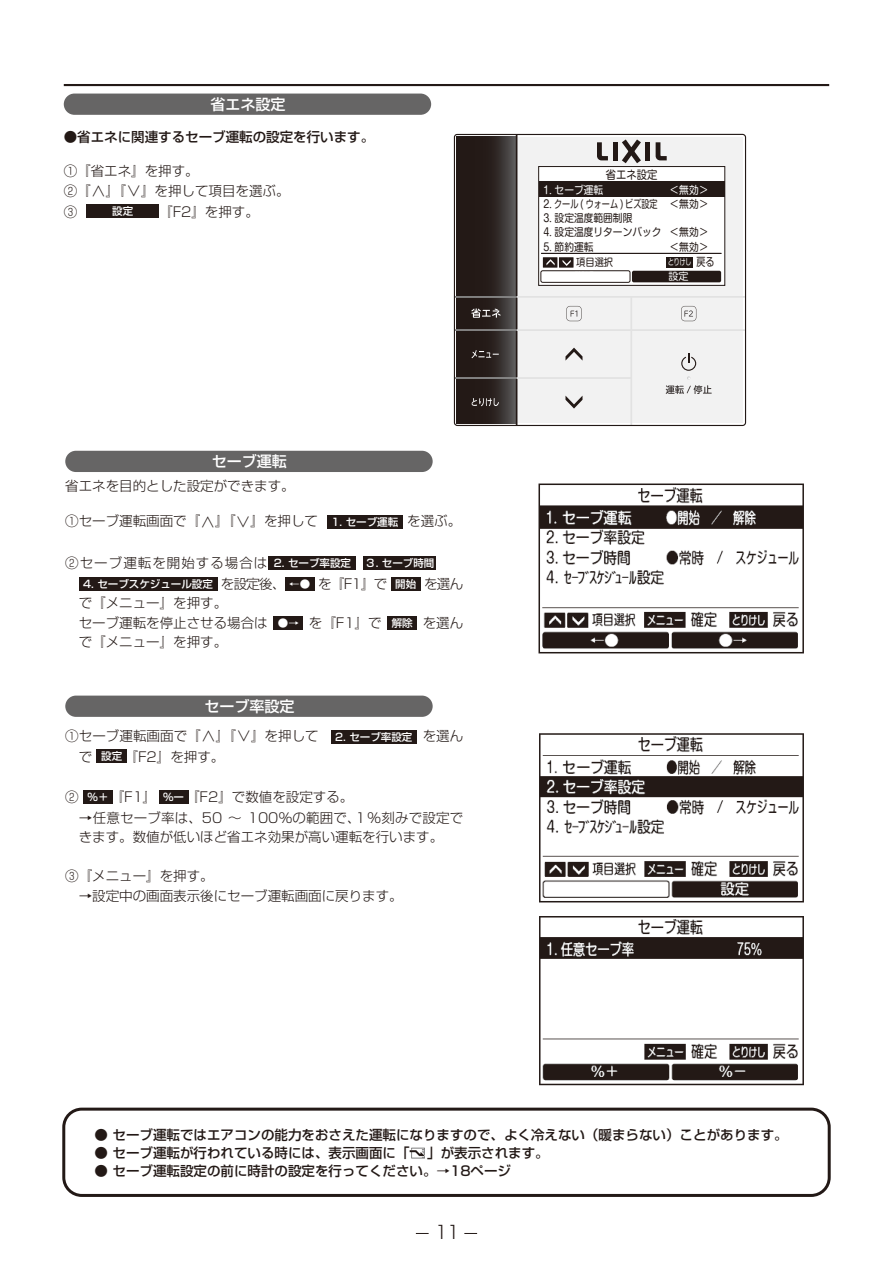
<style>
.page{position:relative;width:893px;height:1263px;background:#fff}
.page>*{position:absolute;margin:0;border:0;box-sizing:border-box;transform-origin:0 0}
.t1{font:18px "Shin Go Pro Light 90 pv RKSJ H";color:#231916}
.t2{font:15px "Shin Go Pro Medium 90 pv RKSJ H";color:#fff}
.t3{font:13.5px/20.2px "Shin Go Pro Light 90 pv RKSJ H";color:#231916}
.t4{font:13.5px "Shin Go Pro Medium 90 pv RKSJ H";color:#231916}
.t5{font:13.5px "Shin Go Pro Light 90 pv RKSJ H";letter-spacing:.075em;color:#231916}
.t6{font:11.4px "Shin M Go Pro Regular 90 pv RKSJ H";color:#231916;scale:.9 1}
.t7{font:10.8px/14.1px "Shin M Go Pro Regular 90 pv RKSJ H";color:#231916;scale:.9 1}
.t8{font:10.8px "Shin M Go Pro Regular 90 pv RKSJ H";color:#fff;scale:.9 1}
.t9{font:10.5px "Shin Go Pro Medium 90 pv RKSJ H";color:#fff}
.t10{font:10.35px "Shin M Go Pro Regular 90 pv RKSJ H";color:#231916;scale:.9 1}
.t11{font:10.05px "Shin M Go Pro Regular 90 pv RKSJ H";color:#fff}
.t12{font:8.55px "Shin M Go Pro Regular 90 pv RKSJ H";color:#fff;scale:.68 1}
.s1{font-size:15px}
.s2{font-family:"Shin Go Pro Medium 90 pv RKSJ H";font-size:10.5px;color:#fff}
.s3{font-family:"Shin Go Pro Light 90 pv RKSJ H";font-size:13.5px;color:#231916}
.s4{font-size:11.25px;color:#231916}
</style>
<div class="page">
<hr style="left:64px;top:84px;width:765px;height:2px;background:#231916">
<div style="left:65px;top:451px;width:368px;height:21px;background:#666565;border-radius:11px"></div>
<div style="left:65px;top:696px;width:368px;height:21px;background:#666565;border-radius:11px"></div>
<div style="left:327px;top:515px;width:76px;height:14px;background:#231916"></div>
<div style="left:268px;top:556px;width:88px;height:13px;background:#231916"></div>
<div style="left:363px;top:556px;width:73px;height:13px;background:#231916"></div>
<div style="left:79px;top:577px;width:138px;height:13px;background:#231916"></div>
<div style="left:285px;top:577px;width:29px;height:13px;background:#231916"></div>
<div style="left:391px;top:577px;width:30px;height:13px;background:#231916"></div>
<div style="left:274px;top:616px;width:29px;height:13px;background:#231916"></div>
<div style="left:387px;top:616px;width:30px;height:13px;background:#231916"></div>
<div style="left:331px;top:730px;width:86px;height:13px;background:#231916"></div>
<div style="left:97px;top:749px;width:30px;height:14px;background:#231916"></div>
<div style="left:83px;top:790px;width:30px;height:14px;background:#231916"></div>
<div style="left:159px;top:790px;width:29px;height:14px;background:#231916"></div>
<img style="left:538px;top:483px;width:266px;height:171px">
<img style="left:539px;top:733px;width:265px;height:353px">
<svg style="left:410px;top:1148px;width:15px;height:10px"></svg>
<div style="left:62px;top:1107px;width:769px;height:90px;border:3px solid #231916;border-radius:18px"></div>
<svg style="left:416px;top:1233px;width:13px;height:1px"></svg>
<svg style="left:464px;top:1233px;width:13px;height:1px"></svg>
<div style="left:64px;top:94px;width:367px;height:21px;background:#666565;border-radius:11px"></div>
<svg style="left:456px;top:137px;width:60px;height:159px"></svg>
<svg style="left:456px;top:298px;width:60px;height:31px"></svg>
<svg style="left:456px;top:331px;width:60px;height:46px"></svg>
<svg style="left:456px;top:379px;width:60px;height:45px"></svg>
<div style="left:517px;top:137px;width:226px;height:286px;background:#f2f2f2"></div>
<svg style="left:472px;top:350px;width:27px;height:8px"></svg>
<svg style="left:472px;top:398px;width:27px;height:8px"></svg>
<hr style="left:516px;top:135px;width:1px;height:290px;background:#231916">
<hr style="left:454px;top:377px;width:63px;height:2px;background:#7f7f7f">
<hr style="left:454px;top:329px;width:63px;height:2px;background:#7f7f7f">
<hr style="left:454px;top:296px;width:63px;height:2px;background:#7f7f7f">
<hr style="left:517px;top:377px;width:115px;height:2px;background:#e2e2e2">
<hr style="left:517px;top:329px;width:228px;height:2px;background:#e2e2e2">
<hr style="left:517px;top:296px;width:228px;height:2px;background:#e2e2e2">
<hr style="left:630px;top:297px;width:2px;height:128px;background:#e2e2e2">
<svg style="left:566px;top:306px;width:16px;height:15px"></svg>
<svg style="left:681px;top:306px;width:15px;height:15px"></svg>
<svg style="left:565px;top:396px;width:17px;height:13px"></svg>
<svg style="left:565px;top:348px;width:17px;height:13px"></svg>
<svg style="left:666px;top:353px;width:46px;height:41px"></svg>
<div style="left:454px;top:134px;width:292px;height:292px;border:1px solid #231916;border-radius:3px"></div>
<svg style="left:471px;top:308px;width:30px;height:10px"></svg>
<div style="left:539px;top:167px;width:186px;height:118px;background:#fff"></div>
<div style="left:538px;top:166px;width:187px;height:120px;border:1px solid #231916"></div>
<div style="left:539px;top:182px;width:185px;height:15px;background:#231916"></div>
<hr style="left:541px;top:253px;width:180px;height:1px;background:#231916">
<div style="left:540px;top:270px;width:90px;height:13px;border:1px solid #231916;border-radius:2px"></div>
<div style="left:632px;top:271px;width:89px;height:11px;background:#231916;border-radius:2px"></div>
<div style="left:559px;top:257px;width:14px;height:11px;background:#231916"></div>
<div style="left:543px;top:257px;width:14px;height:11px;background:#231916"></div>
<svg style="left:563px;top:260px;width:8px;height:6px"></svg>
<svg style="left:546px;top:259px;width:9px;height:6px"></svg>
<div style="left:666px;top:257px;width:27px;height:10px;background:#231916"></div>
<svg style="left:597px;top:142px;width:11px;height:18px"></svg>
<svg style="left:656px;top:142px;width:11px;height:18px"></svg>
<div style="left:613px;top:142px;width:5px;height:18px;background:#231916"></div>
<div style="left:645px;top:142px;width:5px;height:18px;background:#231916"></div>
<svg style="left:622px;top:139px;width:19px;height:24px"></svg>
<div style="left:86px;top:205px;width:73px;height:13px;background:#231916"></div>
<p class="t2" style="left:210px;top:98px;width:76px">省エネ設定</p>
<p class="t4" style="left:64px;top:131px;width:312px">●省エネに関連するセーブ運転の設定を行います。</p>
<p class="t3" style="left:64px;top:163px;width:227px">①『省エネ』を押す。<br>②『<span class="s1">&lt;</span>』『<span class="s1">&gt;</span>』を押して項目を選ぶ。<br>③</p>
<p class="t9" style="left:112px;top:207px;width:22px">設定</p>
<p class="t3" style="left:159px;top:203px;width:101px">『F2』を押す。</p>
<p class="t2" style="left:212px;top:456px;width:76px">セーブ運転</p>
<p class="t3" style="left:65px;top:478px;width:231px">省エネを目的とした設定ができます。</p>
<p class="t3" style="left:65px;top:513px;width:398px">①セーブ運転画面で『<span class="s1">&lt;</span>』『<span class="s1">&gt;</span>』を押して <span class="s2">1. セーブ運転</span> を選ぶ。</p>
<p class="t5" style="left:65px;top:558px;width:287px">②セーブ運転を開始する場合は <span class="s2">2. セーブ率設定</span></p>
<p class="t9" style="left:365px;top:559px;width:100px">３. セーブ時間<span class="s3">　　</span></p>
<p class="t9" style="left:83px;top:580px;width:382px">4. セーブスケジュール設定 <span class="s3">を設定後、</span> ←● <span class="s3">を『F1』で</span> 開始 <span class="s3">を選ん</span></p>
<p class="t3" style="left:79px;top:595px;width:150px">で『メニュー』を押す。</p>
<p class="t3" style="left:65px;top:614px;width:399px">　セーブ運転を停止させる場合は <span class="s2">●→</span> を『F1』で <span class="s2">解除</span> を選ん</p>
<p class="t3" style="left:79px;top:634px;width:150px">で『メニュー』を押す。</p>
<p class="t2" style="left:204px;top:700px;width:91px">セーブ率設定</p>
<p class="t3" style="left:79px;top:728px;width:386px;text-indent:-14px">①セーブ運転画面で『<span class="s1">&lt;</span>』『<span class="s1">&gt;</span>』を押して <span class="s2">2. セーブ率設定</span> を選んで <span class="s2">設定</span>『F2』を押す。</p>
<p class="t3" style="left:65px;top:788px;width:399px;line-height:20.9px">② <span class="s2">％＋</span>『F1』 <span class="s2">％ー</span>『F2』で数値を設定する。<br>　→任意セーブ率は、50 ～ 100％の範囲で、１％刻みで設定で</p>
<p class="t3" style="left:79px;top:829px;width:366px">きます。数値が低いほど省エネ効果が高い運転を行います。</p>
<p class="t3" style="left:65px;top:868px;width:339px;line-height:19.5px">③『メニュー』を押す。<br>　→設定中の画面表示後にセーブ運転画面に戻ります。</p>
<p class="t6" style="left:606px;top:170px;width:59px">省エネ設定</p>
<p class="t8" style="left:543px;top:186px;width:68px">1. セーブ運転</p>
<p class="t7" style="left:543px;top:199px;width:129px">2. クール ( ウォーム ) ビズ設定</p>
<p class="t7" style="left:543px;top:213px;width:100px">3. 設定温度範囲制限</p>
<p class="t7" style="left:543px;top:227px;width:133px">4. 設定温度リターンバック</p>
<p class="t7" style="left:543px;top:241px;width:57px">5. 節約運転</p>
<p class="t10" style="left:576px;top:258px;width:43px">項目選択</p>
<p class="t8" style="left:669px;top:186px;width:45px">＜無効＞</p>
<p class="t7" style="left:669px;top:199px;width:45px">＜無効＞</p>
<p class="t7" style="left:669px;top:227px;width:45px">＜無効＞＜無効＞</p>
<p class="t11" style="left:668px;top:273px;width:22px">設定</p>
<p class="t12" style="left:668px;top:259px;width:70px">とりけし <span class="s4">戻る</span></p>
<p class="t4" style="left:95px;top:1130px;width:694px">● セーブ運転ではエアコンの能力をおさえた運転になりますので、よく冷えない（暖まらない）ことがあります。</p>
<p class="t4" style="left:95px;top:1148px;width:316px">● セーブ運転が行われている時には、表示画面に「</p>
<p class="t4" style="left:427px;top:1148px;width:123px">」が表示されます。</p>
<p class="t4" style="left:95px;top:1166px;width:418px">● セーブ運転設定の前に時計の設定を行ってください。→18ページ</p>
<h1 class="t1" style="left:435px;top:1226px;width:27px">11</h1>
</div>
